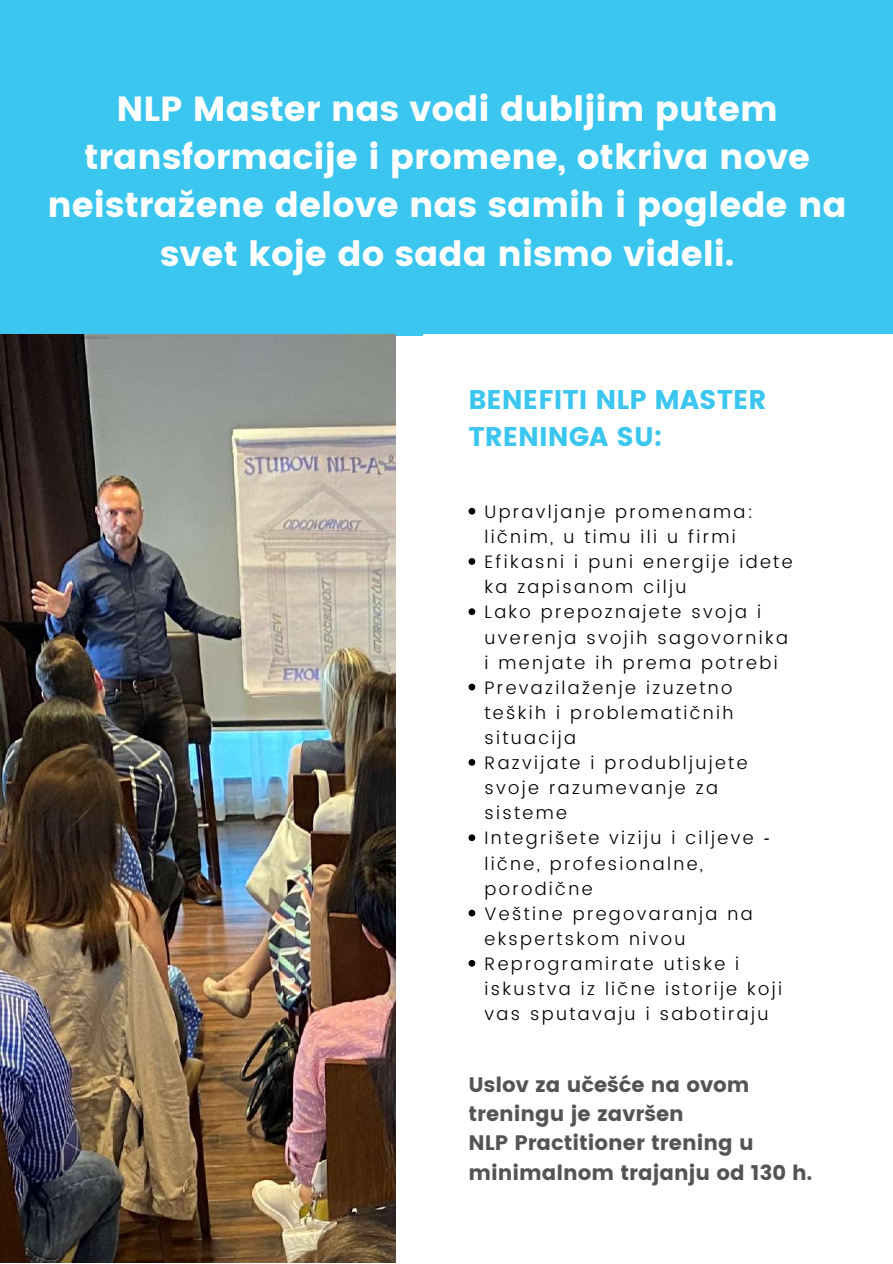
<style>
.page{position:relative;width:893px;height:1264px;background:#fff}
.page>*{position:absolute;margin:0;border:0;box-sizing:border-box;transform-origin:0 0}
.t1{font:34.8px/48.3px "Poppins";color:#fff;text-align:center}
.t2{font:26.85px/37px "Poppins";color:#3bc6ef}
.t3{font:20.85px/29.2px "Poppins";color:#545454}
.t4{font:300 18px/25px "Poppins";letter-spacing:.13em;color:#000}
.s1{font-family:"Noto Sans";font-weight:400}
</style>
<div class="page">
<div style="left:0;top:0;width:892px;height:335px;background:#3bc6ef"></div>
<img style="left:0;top:335px;width:396px;height:927px">
<svg style="left:468px;top:508px;width:7px;height:6px"></svg>
<svg style="left:468px;top:558px;width:7px;height:7px"></svg>
<svg style="left:468px;top:608px;width:7px;height:7px"></svg>
<svg style="left:468px;top:683px;width:7px;height:7px"></svg>
<svg style="left:468px;top:759px;width:7px;height:6px"></svg>
<svg style="left:468px;top:834px;width:7px;height:7px"></svg>
<svg style="left:468px;top:909px;width:7px;height:7px"></svg>
<svg style="left:468px;top:960px;width:7px;height:6px"></svg>
<h1 class="t1" style="left:47px;top:84px;width:800px">NLP Master nas vodi dubljim putem transformacije i promene, otkriva nove neistražene delove nas samih i poglede na svet koje do sada nismo videli.</h1>
<h2 class="t2" style="left:468px;top:381px;width:299px">BENEFITI NLP MASTER<br>TRENINGA SU:</h2>
<p class="t4" style="left:484px;top:499px;width:309px">Upravljanje promenama: ličnim, u timu ili u firmi<br>Efikasni i puni energije idete ka zapisanom cilju<br>Lako prepoznajete svoja i uverenja svojih sagovornika i menjate ih prema potrebi<br>Prevazilaženje izuzetno teških i problematičnih situacija<br>Razvijate i produbljujete svoje razumevanje za sisteme<br>Integrišete viziju i ciljeve <span class="s1">‐ </span>lične, profesionalne, porodične<br>Veštine pregovaranja na ekspertskom nivou<br>Reprogramirate utiske i iskustva iz lične istorije koji vas sputavaju i sabotiraju</p>
<p class="t3" style="left:468px;top:1069px;width:345px">Uslov za učešće na ovom treningu je završen<br>NLP Practitioner trening u minimalnom trajanju od 130 h.</p>
</div>
